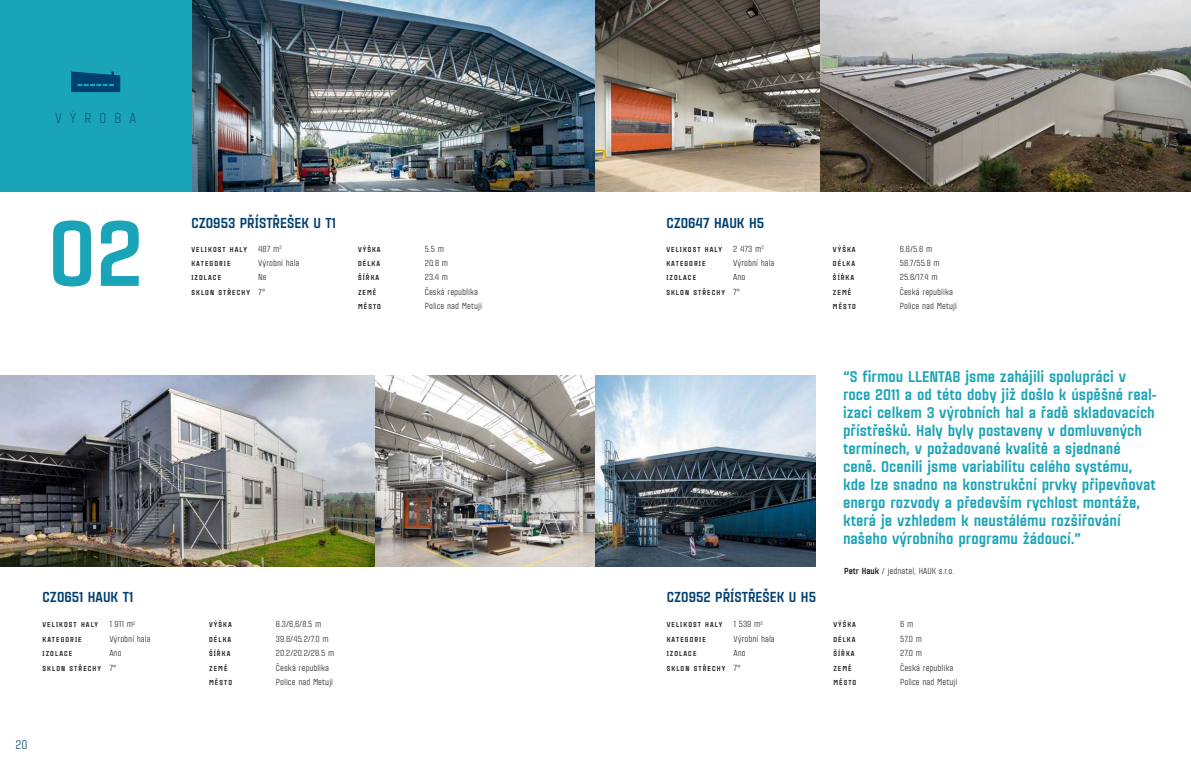
<style>
.page{position:relative;width:1191px;height:766px;background:#fff}
.page>*{position:absolute;margin:0;border:0;box-sizing:border-box;transform-origin:0 0}
.t1{font:900 90px "Citadina";color:#1aa4b7}
.t2{font:900 15px/18px "Citadina";color:#1aa4b7}
.t3{font:900 14px "Citadina";color:#004071}
.t4{font:300 14px "Citadina";letter-spacing:.575em;color:#004071}
.t5{font:12px "Citadina";color:#004071}
.t6{font:8.5px "Citadina";color:#231f20}
.t7{font:900 7px "Citadina";letter-spacing:.15em;color:#231f20}
.s1{font-weight:400;font-size:8.5px}
.s2{font-weight:900}
</style>
<div class="page">
<img style="left:191px;top:0;width:1000px;height:191px">
<img style="left:0;top:375px;width:815px;height:191px">
<div style="left:0;top:0;width:191px;height:191px;background:#1aa4b7"></div>
<svg style="left:71px;top:71px;width:49px;height:21px"></svg>
<p class="t4" style="left:55px;top:107px;width:83px">VÝROBA</p>
<h1 class="t1" style="left:48px;top:185px;width:96px">02</h1>
<p class="t3" style="left:191px;top:212px;width:146px">CZ0953 PŘÍSTŘEŠEK U T1</p>
<p class="t7" style="left:191px;top:244px;width:57px">VELIKOST HALY</p>
<p class="t6" style="left:258px;top:242px;width:25px">487 m<sup>2</sup></p>
<p class="t7" style="left:191px;top:258px;width:41px">KATEGORIE</p>
<p class="t6" style="left:258px;top:257px;width:43px">Výrobní hala</p>
<p class="t7" style="left:191px;top:272px;width:31px">IZOLACE</p>
<p class="t6" style="left:258px;top:271px;width:10px">Ne</p>
<p class="t7" style="left:191px;top:287px;width:75px">SKLON STŘECHY <span class="s1">7°</span></p>
<p class="t7" style="left:358px;top:244px;width:24px">VÝŠKA</p>
<p class="t6" style="left:425px;top:242px;width:21px">5.5 m</p>
<p class="t7" style="left:358px;top:258px;width:24px">DÉLKA</p>
<p class="t6" style="left:425px;top:257px;width:25px">20.8 m</p>
<p class="t7" style="left:358px;top:272px;width:23px">ŠÍŘKA</p>
<p class="t6" style="left:425px;top:271px;width:25px">23.4 m</p>
<p class="t7" style="left:358px;top:287px;width:20px">ZEMĚ</p>
<p class="t6" style="left:425px;top:285px;width:55px">Česká republika</p>
<p class="t7" style="left:358px;top:301px;width:24px">MĚSTO</p>
<p class="t6" style="left:425px;top:300px;width:59px">Police nad Metují</p>
<p class="t3" style="left:666px;top:212px;width:99px">CZ0647 HAUK H5</p>
<p class="t7" style="left:666px;top:244px;width:57px">VELIKOST HALY</p>
<p class="t6" style="left:733px;top:242px;width:32px">2 473 m<sup>2</sup></p>
<p class="t7" style="left:666px;top:258px;width:41px">KATEGORIE</p>
<p class="t6" style="left:733px;top:257px;width:43px">Výrobní hala</p>
<p class="t7" style="left:666px;top:272px;width:31px">IZOLACE</p>
<p class="t6" style="left:733px;top:271px;width:14px">Ano</p>
<p class="t7" style="left:666px;top:287px;width:75px">SKLON STŘECHY <span class="s1">7°</span></p>
<p class="t7" style="left:833px;top:244px;width:24px">VÝŠKA</p>
<p class="t6" style="left:900px;top:242px;width:34px">6.6/5.6 m</p>
<p class="t7" style="left:833px;top:258px;width:24px">DÉLKA</p>
<p class="t6" style="left:900px;top:257px;width:42px">58.7/55.8 m</p>
<p class="t7" style="left:833px;top:272px;width:23px">ŠÍŘKA</p>
<p class="t6" style="left:900px;top:271px;width:39px">25.6/17.4 m</p>
<p class="t7" style="left:833px;top:287px;width:20px">ZEMĚ</p>
<p class="t6" style="left:900px;top:285px;width:55px">Česká republika</p>
<p class="t7" style="left:833px;top:301px;width:24px">MĚSTO</p>
<p class="t6" style="left:900px;top:300px;width:59px">Police nad Metují</p>
<p class="t3" style="left:43px;top:586px;width:92px">CZ0651 HAUK T1</p>
<p class="t3" style="left:666px;top:586px;width:151px">CZ0952 PŘÍSTŘEŠEK U H5</p>
<p class="t7" style="left:43px;top:619px;width:57px">VELIKOST HALY</p>
<p class="t6" style="left:109px;top:618px;width:27px">1 911 m<sup>2</sup></p>
<p class="t7" style="left:43px;top:633px;width:41px">KATEGORIE</p>
<p class="t6" style="left:109px;top:632px;width:43px">Výrobní hala</p>
<p class="t7" style="left:43px;top:648px;width:31px">IZOLACE</p>
<p class="t6" style="left:109px;top:646px;width:14px">Ano</p>
<p class="t7" style="left:43px;top:662px;width:75px">SKLON STŘECHY <span class="s1">7°</span></p>
<p class="t7" style="left:209px;top:619px;width:24px">VÝŠKA</p>
<p class="t6" style="left:276px;top:618px;width:47px">8.3/6,6/8.5 m</p>
<p class="t7" style="left:209px;top:633px;width:24px">DÉLKA</p>
<p class="t6" style="left:276px;top:632px;width:54px">39.6/45.2/7.0 m</p>
<p class="t7" style="left:209px;top:648px;width:23px">ŠÍŘKA</p>
<p class="t6" style="left:276px;top:646px;width:60px">20.2/20.2/28.5 m</p>
<p class="t7" style="left:209px;top:662px;width:20px">ZEMĚ</p>
<p class="t6" style="left:276px;top:661px;width:55px">Česká republika</p>
<p class="t7" style="left:209px;top:677px;width:24px">MĚSTO</p>
<p class="t6" style="left:276px;top:675px;width:59px">Police nad Metují</p>
<p class="t7" style="left:666px;top:619px;width:57px">VELIKOST HALY</p>
<p class="t6" style="left:733px;top:618px;width:31px">1 539 m<sup>2</sup></p>
<p class="t7" style="left:666px;top:633px;width:41px">KATEGORIE</p>
<p class="t6" style="left:733px;top:632px;width:43px">Výrobní hala</p>
<p class="t7" style="left:666px;top:648px;width:31px">IZOLACE</p>
<p class="t6" style="left:733px;top:646px;width:14px">Ano</p>
<p class="t7" style="left:666px;top:662px;width:75px">SKLON STŘECHY <span class="s1">7°</span></p>
<p class="t2" style="left:843px;top:367px;width:315px">“S firmou LLENTAB jsme zahájili spolupráci v roce 2011 a od této doby již došlo k úspěšné real&shy;izaci celkem 3 výrobních hal a řadě skladovacích přístřešků. Haly byly postaveny v domluvených termínech, v požadované kvalitě a sjednané ceně. Ocenili jsme variabilitu celého systému, kde lze snadno na konstrukční prvky připevňovat energo rozvody a především rychlost montáže, která je vzhledem k neustálému rozšiřování našeho výrobního programu žádoucí.”</p>
<p class="t6" style="left:844px;top:564px;width:112px"><span class="s2">Petr Hauk</span> / jednatel, HAUK s.r.o.</p>
<p class="t7" style="left:833px;top:619px;width:24px">VÝŠKA</p>
<p class="t6" style="left:900px;top:618px;width:15px">6 m</p>
<p class="t7" style="left:833px;top:633px;width:24px">DÉLKA</p>
<p class="t6" style="left:900px;top:632px;width:23px">57.0 m</p>
<p class="t7" style="left:833px;top:648px;width:23px">ŠÍŘKA</p>
<p class="t6" style="left:900px;top:646px;width:23px">27.0 m</p>
<p class="t7" style="left:833px;top:662px;width:20px">ZEMĚ</p>
<p class="t6" style="left:900px;top:661px;width:55px">Česká republika</p>
<p class="t7" style="left:833px;top:677px;width:24px">MĚSTO</p>
<p class="t6" style="left:900px;top:675px;width:59px">Police nad Metují</p>
<p class="t5" style="left:15px;top:736px;width:13px">20</p>
</div>
